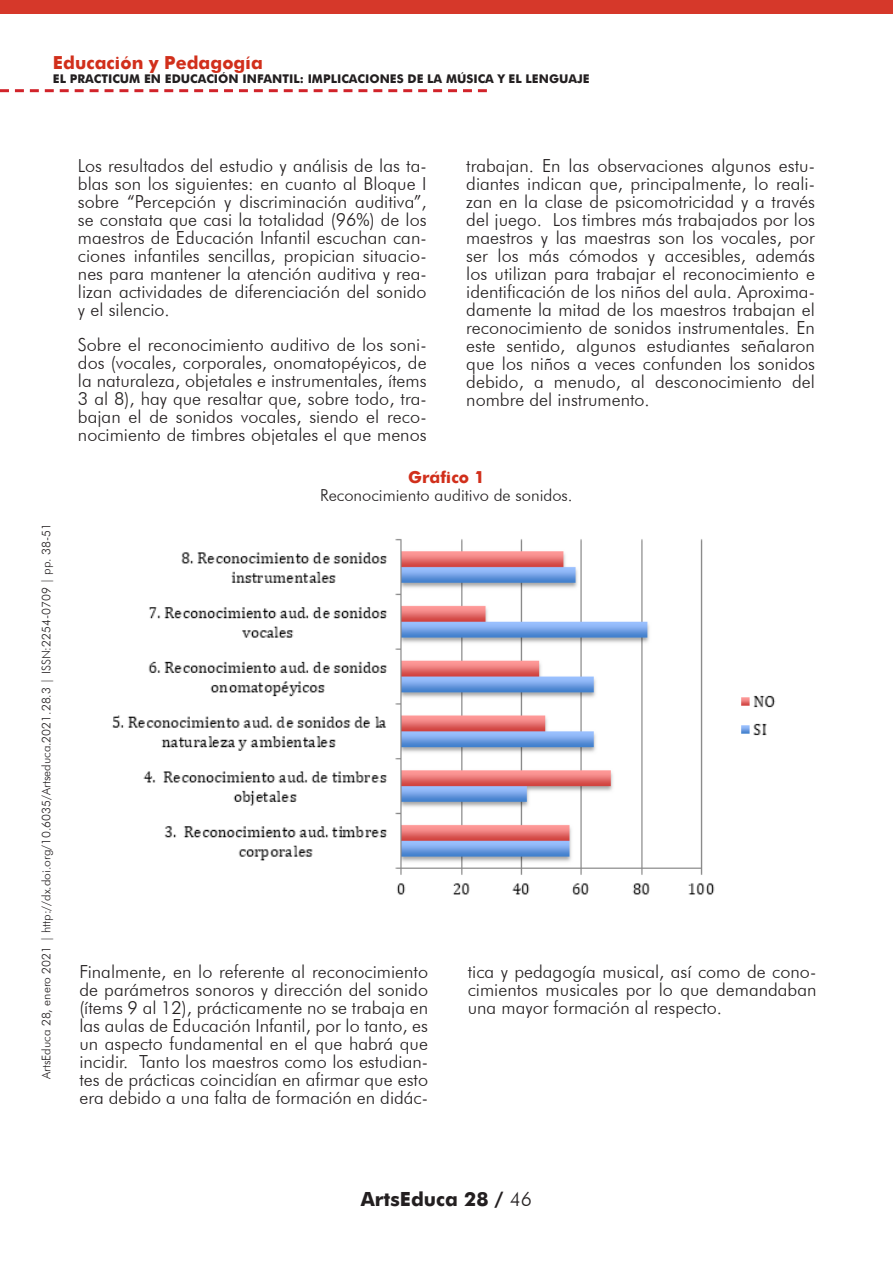
<style>
.page{position:relative;width:893px;height:1263px;background:#fff}
.page>*{position:absolute;margin:0;border:0;box-sizing:border-box;transform-origin:0 0}
.t1{font:700 19.5px "Futura";color:#231f20}
.Texto{font:300 18px/18px "Futura BT";color:#231f20;text-align:justify}
.t2{font:700 18px "Futura";color:#d12f1b}
.Texto-2{font:300 16.5px "Futura BT";color:#231f20}
.Título_2{font:700 16.5px "Futura";color:#d12f1b}
.t3{font:300 12px "Futura BT";color:#231f20}
.t4{font:700 12px "Futura";color:#231f20}
.s1{font-family:"Futura BT";font-weight:300}
</style>
<div class="page">
<svg style="left:0;top:89px;width:487px;height:3px"></svg>
<img style="left:112px;top:539px;width:664px;height:356px">
<div style="left:0;top:0;width:893px;height:14px;background:#d6382a"></div>
<p class="t2" style="left:53px;top:50px;width:211px">Educación y Pedagogía</p>
<p class="t4" style="left:53px;top:70px;width:538px">EL PRACTICUM EN EDUCACIÓN INFANTIL: IMPLICACIONES DE LA MÚSICA Y EL LENGUAJE</p>
<p class="Texto" style="left:78px;top:156px;width:350px">Los resultados del estudio y análisis de las ta&shy;blas son los siguientes: en cuanto al Bloque I sobre “Percepción y discriminación auditiva”, se constata que casi la totalidad (96%) de los maestros de Educación Infantil escuchan can&shy;ciones infantiles sencillas, propician situacio&shy;nes para mantener la atención auditiva y rea&shy;lizan actividades de diferenciación del sonido y el silencio.</p>
<p class="Texto" style="left:78px;top:335px;width:350px">Sobre el reconocimiento auditivo de los soni&shy;dos (vocales, corporales, onomatopéyicos, de la naturaleza, objetales e instrumentales, ítems 3 al 8), hay que resaltar que, sobre todo, tra&shy;bajan el de sonidos vocales, siendo el reco&shy;nocimiento de timbres objetales el que menos</p>
<p class="Texto" style="left:466px;top:156px;width:350px">trabajan. En las observaciones algunos estu&shy;diantes indican que, principalmente, lo reali&shy;zan en la clase de psicomotricidad y a través del juego. Los timbres más trabajados por los maestros y las maestras son los vocales, por ser los más cómodos y accesibles, además los utilizan para trabajar el reconocimiento e identificación de los niños del aula. Aproxima&shy;damente la mitad de los maestros trabajan el reconocimiento de sonidos instrumentales. En este sentido, algunos estudiantes señalaron que los niños a veces confunden los sonidos debido, a menudo, al desconocimiento del nombre del instrumento.</p>
<p class="t3" style="left:39px;top:1079px;width:558px;rotate:-90deg">ArtsEduca 28, enero 2021 | http://dx.doi.org/10.6035/Artseduca.2021.28.3 | ISSN:2254-0709 | pp. 38-51</p>
<p class="Título_2" style="left:408px;top:465px;width:78px">Gráfico 1</p>
<p class="Texto-2" style="left:320px;top:485px;width:254px">Reconocimiento auditivo de sonidos.</p>
<p class="Texto" style="left:79px;top:963px;width:350px">Finalmente, en lo referente al reconocimiento de parámetros sonoros y dirección del sonido (ítems 9 al 12), prácticamente no se trabaja en las aulas de Educación Infantil, por lo tanto, es un aspecto fundamental en el que habrá que incidir. Tanto los maestros como los estudian&shy;tes de prácticas coincidían en afirmar que esto era debido a una falta de formación en didác-</p>
<p class="Texto" style="left:468px;top:963px;width:350px">tica y pedagogía musical, así como de cono&shy;cimientos musicales por lo que demandaban una mayor formación al respecto.</p>
<p class="t1" style="left:361px;top:1184px;width:173px">ArtsEduca 28 / <span class="s1">46</span></p>
</div>
